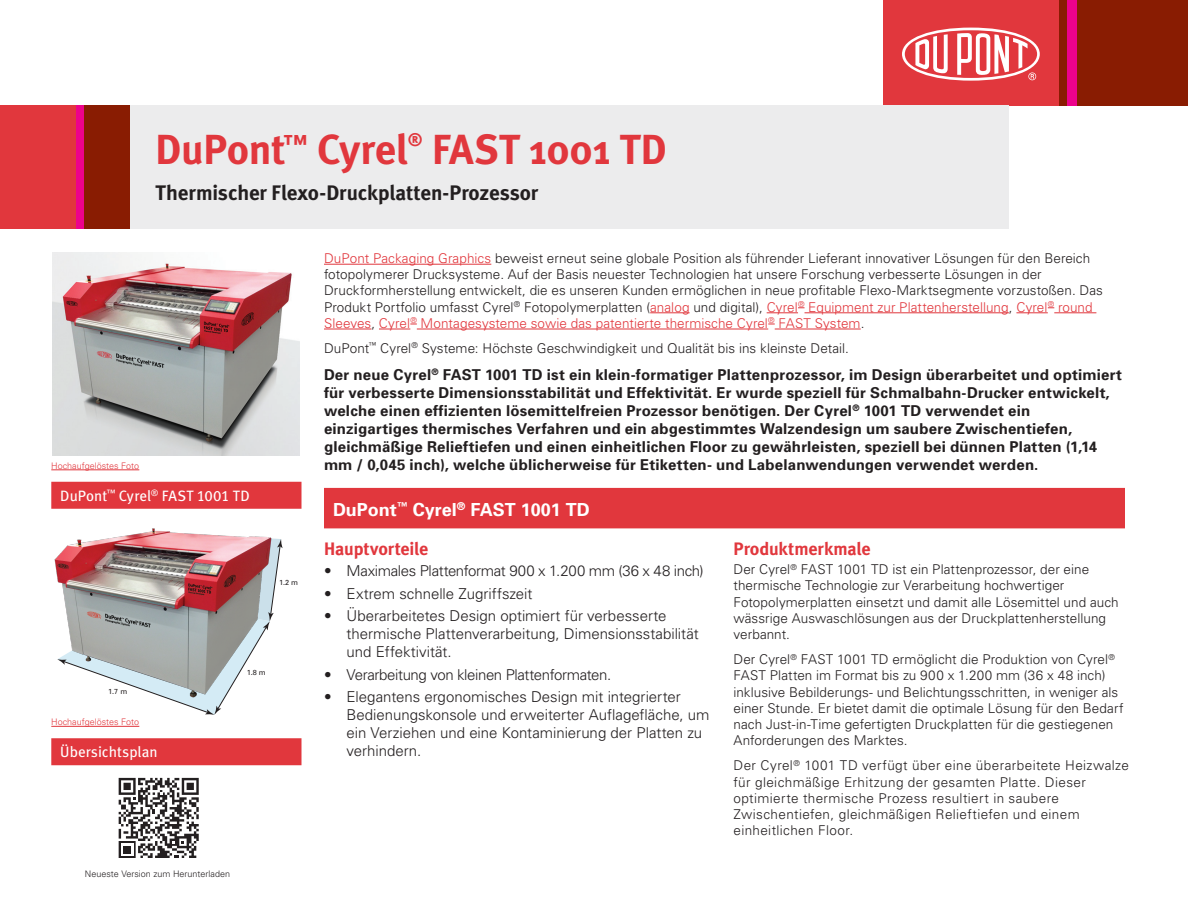
<style>
.page{position:relative;width:1188px;height:918px;background:#fff}
.page>*{position:absolute;margin:0;border:0;box-sizing:border-box;transform-origin:0 0}
.Title_brand_bar{font:700 42px "Meta";letter-spacing:-.005em;color:#e1373d}
.Subtitle_barnd_bar{font:700 21px "Meta";letter-spacing:-.005em;color:#231f20}
.Subhead_1{font:700 18px "Meta";letter-spacing:-.005em;color:#e1373d}
.Red_bar_wide{font:700 18px "Univers";color:#fff}
.Title_brand_bar-2{font:700 18px "Meta";color:#e1373d}
.Body_bold{font:700 15px/18px "Univers";letter-spacing:.015em;color:#231f20}
.Bullet_1{font:300 15px/18px "Univers";letter-spacing:-.005em;color:#231f20}
.Bullet_1_last{font:300 15px/18px "Univers";color:#231f20}
.Bullet_1-2{font:300 15px "Univers";letter-spacing:-.025em;color:#231f20}
.Red_bar_caption{font:15px "Meta Book LF";color:#fff}
.Body_1{font:300 13.5px/16.2px "Univers";letter-spacing:.005em;color:#231f20}
.Body_1-2{font:300 13.5px/16.2px "Univers";letter-spacing:.03em;color:#231f20}
.Link_text{font:300 9px "Univers";color:#e1373d}
.t1{font:300 9px "Univers";color:#231f20}
.t2{font:7.35px "Univers";color:#231f20}
.s1{color:#e1373d}
</style>
<div class="page">
<svg style="left:119px;top:778px;width:80px;height:80px"></svg>
<img style="left:52px;top:252px;width:248px;height:204px">
<img style="left:55px;top:528px;width:216px;height:199px">
<svg style="left:57px;top:538px;width:226px;height:177px"></svg>
<div style="left:1059px;top:0;width:129px;height:105px;background:#891c02"></div>
<div style="left:1067px;top:0;width:10px;height:105px;background:#ed028c"></div>
<div style="left:883px;top:0;width:176px;height:105px;background:#e1373d"></div>
<svg style="left:902px;top:28px;width:138px;height:53px"></svg>
<div style="left:75px;top:105px;width:9px;height:124px;background:#ed028c"></div>
<div style="left:0;top:105px;width:76px;height:124px;background:#e1373d"></div>
<div style="left:84px;top:105px;width:46px;height:124px;background:#891c02"></div>
<div style="left:131px;top:105px;width:878px;height:124px;background:#ececed"></div>
<hr style="left:324px;top:264px;width:167px;height:1px;background:#e1373d">
<hr style="left:650px;top:312px;width:40px;height:1px;background:#e1373d">
<hr style="left:767px;top:312px;width:31px;height:1px;background:#e1373d">
<hr style="left:805px;top:312px;width:204px;height:1px;background:#e1373d">
<hr style="left:1016px;top:312px;width:32px;height:1px;background:#e1373d">
<hr style="left:1054px;top:312px;width:42px;height:1px;background:#e1373d">
<hr style="left:324px;top:329px;width:47px;height:1px;background:#e1373d">
<hr style="left:379px;top:329px;width:31px;height:1px;background:#e1373d">
<hr style="left:417px;top:329px;width:351px;height:1px;background:#e1373d">
<hr style="left:775px;top:329px;width:86px;height:1px;background:#e1373d">
<div style="left:324px;top:488px;width:801px;height:40px;background:#e1373d"></div>
<div style="left:51px;top:482px;width:251px;height:27px;background:#e1373d"></div>
<div style="left:51px;top:738px;width:251px;height:27px;background:#e1373d"></div>
<hr style="left:51px;top:470px;width:88px;height:1px;background:#e1373d">
<hr style="left:51px;top:726px;width:88px;height:1px;background:#e1373d">
<p class="Title_brand_bar" style="left:156px;top:124px;width:254px">DuPont<sup>™</sup> Cyrel</p>
<p class="Title_brand_bar-2" style="left:408px;top:129px;width:16px">®</p>
<p class="Title_brand_bar" style="left:432px;top:124px;width:236px">FAST 1001 TD</p>
<p class="Subtitle_barnd_bar" style="left:156px;top:180px;width:384px">Thermischer Flexo-Druckplatten-Prozessor</p>
<p class="Link_text" style="left:51px;top:460px;width:90px">Hochaufgelöstes Foto</p>
<p class="Red_bar_caption" style="left:60px;top:486px;width:191px">DuPont<sup>™</sup> Cyrel<sup>®</sup> FAST 1001 TD</p>
<p class="t2" style="left:279px;top:578px;width:21px">1.2 m</p>
<p class="t2" style="left:108px;top:687px;width:21px">1.7 m</p>
<p class="Link_text" style="left:51px;top:717px;width:90px">Hochaufgelöstes Foto</p>
<p class="Red_bar_caption" style="left:60px;top:743px;width:99px">Übersichtsplan</p>
<p class="t2" style="left:247px;top:667px;width:21px">1.8 m</p>
<p class="t1" style="left:85px;top:868px;width:147px">Neueste Version zum Herunterladen</p>
<p class="Body_1" style="left:324px;top:250px;width:781px"><span class="s1">DuPont Packaging Graphics</span> beweist erneut seine globale Position als führender Lieferant innovativer Lösungen für den Bereich fotopolymerer Drucksysteme. Auf der Basis neuester Technologien hat unsere Forschung verbesserte Lösungen in der Druckformherstellung entwickelt, die es unseren Kunden ermöglichen in neue profitable Flexo-Marktsegmente vorzustoßen. Das Produkt Portfolio umfasst Cyrel<sup>®</sup> Fotopolymerplatten (<span class="s1">analog</span> und digital), <span class="s1">Cyrel</span><sup>®</sup> <span class="s1">Equipment zur Plattenherstellung</span>, <span class="s1">Cyrel</span><sup>®</sup> <span class="s1">round Sleeves</span>, <span class="s1">Cyrel</span><sup>®</sup> <span class="s1">Montagesysteme sowie das patentierte thermische Cyrel</span><sup>®</sup> <span class="s1">FAST System</span>.</p>
<p class="Body_1" style="left:324px;top:340px;width:527px">DuPont<sup>™</sup> Cyrel<sup>®</sup> Systeme: Höchste Geschwindigkeit und Qualität bis ins kleinste Detail.</p>
<p class="Body_bold" style="left:324px;top:365px;width:799px">Der neue Cyrel<sup>®</sup> FAST 1001 TD ist ein klein-formatiger Plattenprozessor, im Design überarbeitet und optimiert für verbesserte Dimensionsstabilität und Effektivität. Er wurde speziell für Schmalbahn-Drucker entwickelt, welche einen effizienten lösemittelfreien Prozessor benötigen. Der Cyrel<sup>®</sup> 1001 TD verwendet ein einzigartiges thermisches Verfahren und ein abgestimmtes Walzendesign um saubere Zwischentiefen, gleichmäßige Relieftiefen und einen einheitlichen Floor zu gewährleisten, speziell bei dünnen Platten (1,14 mm / 0,045 inch), welche üblicherweise für Etiketten- und Labelanwendungen verwendet werden.</p>
<p class="Red_bar_wide" style="left:333px;top:498px;width:258px">DuPont<sup>™</sup> Cyrel<sup>®</sup> FAST 1001 TD</p>
<p class="Subhead_1" style="left:324px;top:538px;width:106px">Hauptvorteile</p>
<p class="Bullet_1" style="left:324px;top:561px;width:381px">• Maximales Plattenformat 900 x 1.200 mm (36 x 48 inch)</p>
<p class="Bullet_1" style="left:324px;top:584px;width:210px">• Extrem schnelle Zugriffszeit</p>
<p class="Bullet_1" style="left:346px;top:606px;width:354px;text-indent:-22px">• Überarbeitetes Design optimiert für verbesserte thermische Plattenverarbeitung, Dimensionsstabilität und Effektivität.</p>
<p class="Bullet_1-2" style="left:324px;top:665px;width:289px">• Verarbeitung von kleinen Plattenformaten.</p>
<p class="Bullet_1_last" style="left:346px;top:687px;width:365px;text-indent:-22px">• Elegantens ergonomisches Design mit integrierter Bedienungskonsole und erweiterter Auflagefläche, um ein Verziehen und eine Kontaminierung der Platten zu verhindern.</p>
<p class="Subhead_1" style="left:734px;top:538px;width:139px">Produktmerkmale</p>
<p class="Body_1" style="left:734px;top:561px;width:387px">Der Cyrel<sup>®</sup> FAST 1001 TD ist ein Plattenprozessor, der eine thermische Technologie zur Verarbeitung hochwertiger Fotopolymerplatten einsetzt und damit alle Lösemittel und auch wässrige Auswaschlösungen aus der Druckplattenherstellung verbannt.</p>
<p class="Body_1" style="left:734px;top:651px;width:392px">Der Cyrel<sup>®</sup> FAST 1001 TD ermöglicht die Produktion von Cyrel<sup>® </sup>FAST Platten im Format bis zu 900 x 1.200 mm (36 x 48 inch) inklusive Bebilderungs- und Belichtungsschritten, in weniger als einer Stunde. Er bietet damit die optimale Lösung für den Bedarf nach Just-in-Time gefertigten Druckplatten für die gestiegenen Anforderungen des Marktes.</p>
<p class="Body_1-2" style="left:734px;top:757px;width:397px">Der Cyrel<sup>®</sup> 1001 TD verfügt über eine überarbeitete Heizwalze für gleichmäßige Erhitzung der gesamten Platte. Dieser optimierte thermische Prozess resultiert in saubere Zwischentiefen, gleichmäßigen Relieftiefen und einem einheitlichen Floor.</p>
</div>
